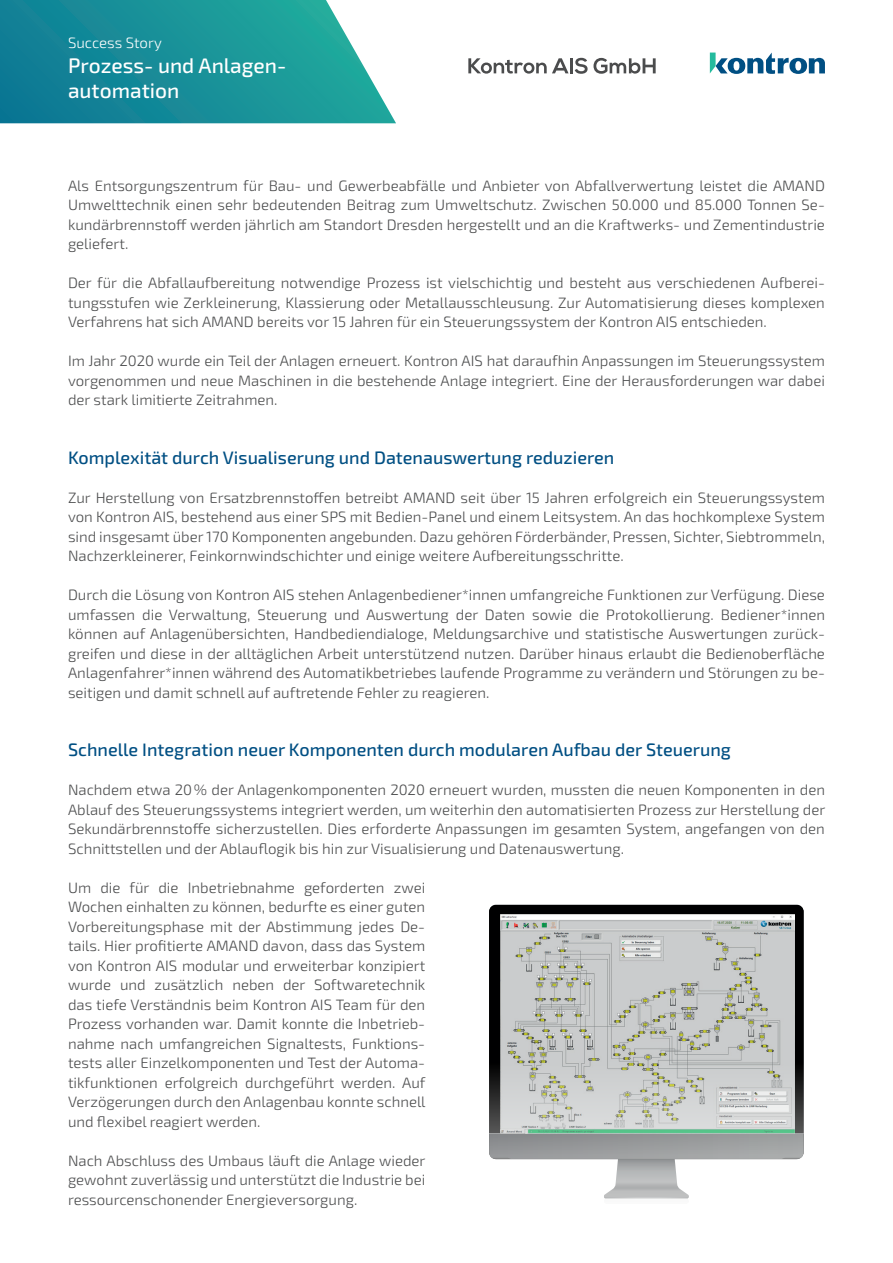
<style>
.page{position:relative;width:893px;height:1263px;background:#fff}
.page>*{position:absolute;margin:0;border:0;box-sizing:border-box;transform-origin:0 0}
.t1{font:500 21px/25.2px "Sn T";color:#fff}
.Headlines{font:500 18px "Sn T";color:#004f83}
.Fließtext_dunkel{font:300 15px/19.5px "Sn T";color:#4b4c4d;text-align:justify}
.t2{font:300 15px "Sn T";color:#fff}
</style>
<div class="page">
<svg style="left:0;top:0;width:396px;height:123px;background:#2898a0"></svg>
<svg style="left:710px;top:53px;width:115px;height:21px"></svg>
<svg style="left:468px;top:58px;width:188px;height:16px"></svg>
<svg style="left:489px;top:905px;width:315px;height:254px;background:#0a0a0b"></svg>
<svg style="left:489px;top:1134px;width:315px;height:65px"></svg>
<hr style="left:489px;top:1133px;width:315px;height:1px;background:#6e7173">
<img style="left:500px;top:914px;width:295px;height:219px">
<p class="t2" style="left:68px;top:34px;width:95px">Success Story</p>
<h1 class="t1" style="left:68px;top:54px;width:217px">Prozess- und Anlagen&shy;automation</h1>
<p class="Fließtext_dunkel" style="left:68px;top:176px;width:758px">Als Entsorgungszentrum für Bau- und Gewerbeabfälle und Anbieter von Abfallverwertung leistet die AMAND Umwelttechnik einen sehr bedeutenden Beitrag zum Umweltschutz. Zwischen 50.000 und 85.000 Tonnen Se&shy;kundärbrennstoff werden jährlich am Standort Dresden hergestellt und an die Kraftwerks- und Zementindustrie geliefert.</p>
<p class="Fließtext_dunkel" style="left:68px;top:273px;width:758px">Der für die Abfallaufbereitung notwendige Prozess ist vielschichtig und besteht aus verschiedenen Aufberei&shy;tungsstufen wie Zerkleinerung, Klassierung oder Metallausschleusung. Zur Automatisierung dieses komplexen Verfahrens hat sich AMAND bereits vor 15 Jahren für ein Steuerungssystem der Kontron AIS entschieden.</p>
<p class="Fließtext_dunkel" style="left:68px;top:351px;width:758px">Im Jahr 2020 wurde ein Teil der Anlagen erneuert. Kontron AIS hat daraufhin Anpassungen im Steuerungssystem vorgenommen und neue Maschinen in die bestehende Anlage integriert. Eine der Herausforderungen war dabei der stark limitierte Zeitrahmen.</p>
<p class="Headlines" style="left:68px;top:447px;width:548px">Komplexität durch Visualiserung und Datenauswertung reduzieren</p>
<p class="Fließtext_dunkel" style="left:68px;top:488px;width:758px">Zur Herstellung von Ersatzbrennstoffen betreibt AMAND seit über 15 Jahren erfolgreich ein Steuerungssystem von Kontron AIS, bestehend aus einer SPS mit Bedien-Panel und einem Leitsystem. An das hochkomplexe System sind insgesamt über 170 Komponenten angebunden. Dazu gehören Förderbänder, Pressen, Sichter, Siebtrommeln, Nachzerkleinerer, Feinkornwindschichter und einige weitere Aufbereitungsschritte.</p>
<p class="Fließtext_dunkel" style="left:68px;top:585px;width:758px">Durch die Lösung von Kontron AIS stehen Anlagenbediener*innen umfangreiche Funktionen zur Verfügung. Diese umfassen die Verwaltung, Steuerung und Auswertung der Daten sowie die Protokollierung. Bediener*innen können auf Anlagenübersichten, Handbediendialoge, Meldungsarchive und statistische Auswertungen zurück&shy;greifen und diese in der alltäglichen Arbeit unterstützend nutzen. Darüber hinaus erlaubt die Bedienoberfläche Anlagenfahrer*innen während des Automatikbetriebes laufende Programme zu verändern und Störungen zu be&shy;seitigen und damit schnell auf auftretende Fehler zu reagieren.</p>
<p class="Headlines" style="left:68px;top:739px;width:664px">Schnelle Integration neuer Komponenten durch modularen Aufbau der Steuerung</p>
<p class="Fließtext_dunkel" style="left:68px;top:780px;width:759px">Nachdem etwa 20% der Anlagenkomponenten 2020 erneuert wurden, mussten die neuen Komponenten in den Ablauf des Steuerungssystems integriert werden, um weiterhin den automatisierten Prozess zur Herstellung der Sekundärbrennstoffe sicherzustellen. Dies erforderte Anpassungen im gesamten System, angefangen von den Schnittstellen und der Ablauflogik bis hin zur Visualisierung und Datenauswertung.</p>
<p class="Fließtext_dunkel" style="left:68px;top:878px;width:359px">Um die für die Inbetriebnahme geforderten zwei Wochen einhalten zu können, bedurfte es einer guten Vorbereitungsphase mit der Abstimmung jedes De&shy;tails. Hier profitierte AMAND davon, dass das System von Kontron AIS modular und erweiterbar konzipiert wurde und zusätzlich neben der Softwaretechnik das tiefe Verständnis beim Kontron AIS Team für den Prozess vorhanden war. Damit konnte die Inbetrieb&shy;nahme nach umfangreichen Signaltests, Funktions&shy;tests aller Einzelkomponenten und Test der Automa&shy;tikfunktionen erfolgreich durchgeführt werden. Auf Verzögerungen durch den Anlagenbau konnte schnell und flexibel reagiert werden.</p>
<p class="Fließtext_dunkel" style="left:68px;top:1151px;width:359px">Nach Abschluss des Umbaus läuft die Anlage wieder gewohnt zuverlässig und unterstützt die Industrie bei ressourcenschonender Energieversorgung.</p>
</div>
